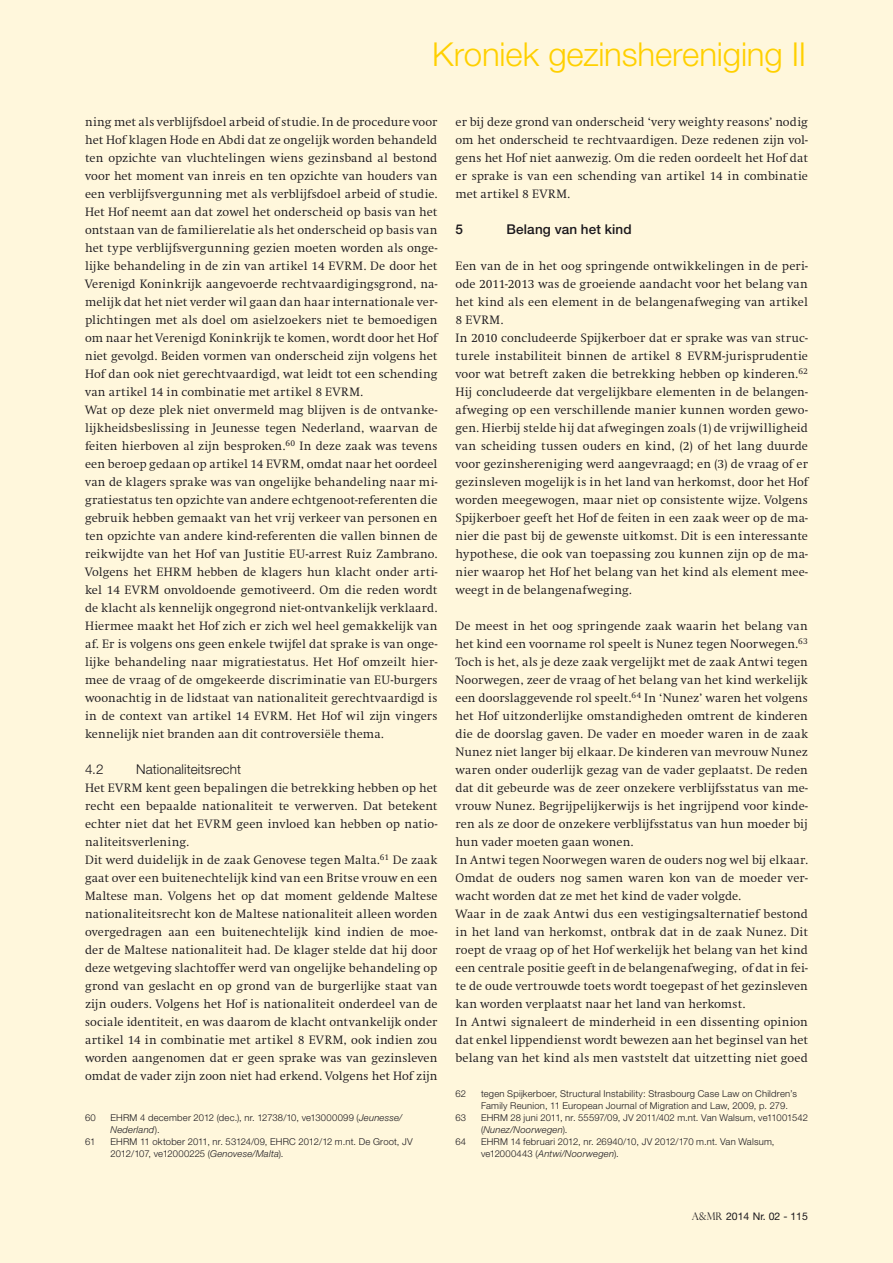
<style>
.page{position:relative;width:893px;height:1263px;background:#fff7dc}
.page>*{position:absolute;margin:0;border:0;box-sizing:border-box;transform-origin:0 0}
.t1{font:300 33px "Helvetica Neue LT Std";letter-spacing:-.005em;color:#ffd000}
.t2{font:300 13.5px "Helvetica Neue LT Std";letter-spacing:.01em;color:#1a171c}
.t3{font:500 13.5px "Helvetica Neue LT Std";letter-spacing:.01em;color:#1a171c}
.t4{font:300 12.6px/18px "Swift EF";letter-spacing:.01em;color:#1a171c}
.t5{font:10.5px "Helvetica Neue LT Std";color:#1a171c}
.t6{font:300 9.45px/12px "Helvetica Neue LT Std";letter-spacing:.02em;color:#1a171c}
.s1{font-style:italic}
.s2{font-family:"Perpetua Titling";font-weight:300}
</style>
<div class="page">
<h1 class="t1" style="left:432px;top:34px;width:375px">Kroniek gezinshereniging II</h1>
<p class="t4" style="left:85px;top:113px;width:354px">ning met als verblijfsdoel arbeid of studie. In de procedure voor het Hof klagen Hode en Abdi dat ze ongelijk worden behandeld ten opzichte van vluchtelingen wiens gezinsband al bestond voor het moment van inreis en ten opzichte van houders van een verblijfsvergunning met als verblijfsdoel arbeid of studie.<br>Het Hof neemt aan dat zowel het onderscheid op basis van het ontstaan van de familierelatie als het onderscheid op basis van het type verblijfsvergunning gezien moeten worden als onge&shy;lijke behandeling in de zin van artikel 14 EVRM. De door het Verenigd Koninkrijk aangevoerde rechtvaardigingsgrond, na&shy;melijk dat het niet verder wil gaan dan haar internationale ver&shy;plichtingen met als doel om asielzoekers niet te bemoedigen om naar het Verenigd Koninkrijk te komen, wordt door het Hof niet gevolgd. Beiden vormen van onderscheid zijn volgens het Hof dan ook niet gerechtvaardigd, wat leidt tot een schending van artikel 14 in combinatie met artikel 8 EVRM.<br>Wat op deze plek niet onvermeld mag blijven is de ontvanke&shy;lijkheidsbeslissing in Jeunesse tegen Nederland, waarvan de feiten hierboven al zijn besproken.<sup>60</sup> In deze zaak was tevens een beroep gedaan op artikel 14 EVRM, omdat naar het oordeel van de klagers sprake was van ongelijke behandeling naar mi&shy;gratiestatus ten opzichte van andere echtgenoot-referenten die gebruik hebben gemaakt van het vrij verkeer van personen en ten opzichte van andere kind-referenten die vallen binnen de reikwijdte van het Hof van Justitie EU-arrest Ruiz Zambrano.<br>Volgens het EHRM hebben de klagers hun klacht onder arti&shy;kel 14 EVRM onvoldoende gemotiveerd. Om die reden wordt de klacht als kennelijk ongegrond niet-ontvankelijk verklaard.<br>Hiermee maakt het Hof zich er zich wel heel gemakkelijk van af. Er is volgens ons geen enkele twijfel dat sprake is van onge&shy;lijke behandeling naar migratiestatus. Het Hof omzeilt hier&shy;mee de vraag of de omgekeerde discriminatie van EU-burgers woonachtig in de lidstaat van nationaliteit gerechtvaardigd is in de context van artikel 14 EVRM. Het Hof wil zijn vingers kennelijk niet branden aan dit controversiële thema.</p>
<p class="t2" style="left:85px;top:761px;width:20px">4.2</p>
<p class="t2" style="left:136px;top:761px;width:107px">Nationaliteitsrecht</p>
<p class="t4" style="left:85px;top:779px;width:354px">Het EVRM kent geen bepalingen die betrekking hebben op het recht een bepaalde nationaliteit te verwerven. Dat betekent echter niet dat het EVRM geen invloed kan hebben op natio&shy;naliteitsverlening.<br>Dit werd duidelijk in de zaak Genovese tegen Malta.<sup>61</sup> De zaak gaat over een buitenechtelijk kind van een Britse vrouw en een Maltese man. Volgens het op dat moment geldende Maltese nationaliteitsrecht kon de Maltese nationaliteit alleen worden overgedragen aan een buitenechtelijk kind indien de moe&shy;der de Maltese nationaliteit had. De klager stelde dat hij door deze wetgeving slachtoffer werd van ongelijke behandeling op grond van geslacht en op grond van de burgerlijke staat van zijn ouders. Volgens het Hof is nationaliteit onderdeel van de sociale identiteit, en was daarom de klacht ontvankelijk onder artikel 14 in combinatie met artikel 8 EVRM, ook indien zou worden aangenomen dat er geen sprake was van gezinsleven omdat de vader zijn zoon niet had erkend. Volgens het Hof zijn</p>
<p class="t6" style="left:85px;top:1111px;width:12px">60</p>
<p class="t6" style="left:111px;top:1111px;width:293px">EHRM 4 december 2012 (dec.), nr. 12738/10, ve13000099 (<span class="s1">Jeunesse/<br>Nederland</span>).</p>
<p class="t6" style="left:85px;top:1135px;width:12px">61</p>
<p class="t6" style="left:111px;top:1135px;width:298px">EH RM 11 oktober 2011, nr. 53124/09, EH RC 2012/12 m.nt. De Groot, JV<br>2012/107, ve12000225 (<span class="s1">Genovese/Malta</span>).</p>
<p class="t4" style="left:455px;top:113px;width:354px;text-align:justify">er bij deze grond van onderscheid ‘very weighty reasons’ nodig om het onderscheid te rechtvaardigen. Deze redenen zijn vol&shy;gens het Hof niet aanwezig. Om die reden oordeelt het Hof dat er sprake is van een schending van artikel 14 in combinatie met artikel 8 EVRM.</p>
<p class="t3" style="left:455px;top:221px;width:9px">5</p>
<p class="t3" style="left:506px;top:221px;width:127px">Belang van het kind</p>
<p class="t4" style="left:455px;top:257px;width:354px">Een van de in het oog springende ontwikkelingen in de peri&shy;ode 2011-2013 was de groeiende aandacht voor het belang van het kind als een element in de belangenafweging van artikel 8 EVRM.<br>In 2010 concludeerde Spijkerboer dat er sprake was van struc&shy;turele instabiliteit binnen de artikel 8 EVRM-jurisprudentie voor wat betreft zaken die betrekking hebben op kinderen.<sup>62<br></sup>Hij concludeerde dat vergelijkbare elementen in de belangen&shy;afweging op een verschillende manier kunnen worden gewo&shy;gen. Hierbij stelde hij dat afwegingen zoals (1) de vrijwilligheid van scheiding tussen ouders en kind, (2) of het lang duurde voor gezinshereniging werd aangevraagd; en (3) de vraag of er gezinsleven mogelijk is in het land van herkomst, door het Hof worden meegewogen, maar niet op consistente wijze. Volgens Spijkerboer geeft het Hof de feiten in een zaak weer op de ma&shy;nier die past bij de gewenste uitkomst. Dit is een interessante hypothese, die ook van toepassing zou kunnen zijn op de ma&shy;nier waarop het Hof het belang van het kind als element mee&shy;weegt in de belangenafweging.</p>
<p class="t4" style="left:455px;top:617px;width:354px">De meest in het oog springende zaak waarin het belang van het kind een voorname rol speelt is Nunez tegen Noorwegen.<sup>63<br></sup>Toch is het, als je deze zaak vergelijkt met de zaak Antwi tegen Noorwegen, zeer de vraag of het belang van het kind werkelijk een doorslaggevende rol speelt.<sup>64</sup> In ‘Nunez’ waren het volgens het Hof uitzonderlijke omstandigheden omtrent de kinderen die de doorslag gaven. De vader en moeder waren in de zaak Nunez niet langer bij elkaar. De kinderen van mevrouw Nunez waren onder ouderlijk gezag van de vader geplaatst. De reden dat dit gebeurde was de zeer onzekere verblijfsstatus van me&shy;vrouw Nunez. Begrijpelijkerwijs is het ingrijpend voor kinde&shy;ren als ze door de onzekere verblijfsstatus van hun moeder bij hun vader moeten gaan wonen.<br>In Antwi tegen Noorwegen waren de ouders nog wel bij elkaar.<br>Omdat de ouders nog samen waren kon van de moeder ver&shy;wacht worden dat ze met het kind de vader volgde.<br>Waar in de zaak Antwi dus een vestigingsalternatief bestond in het land van herkomst, ontbrak dat in de zaak Nunez. Dit roept de vraag op of het Hof werkelijk het belang van het kind een centrale positie geeft in de belangenafweging, of dat in fei&shy;te de oude vertrouwde toets wordt toegepast of het gezinsleven kan worden verplaatst naar het land van herkomst.<br>In Antwi signaleert de minderheid in een dissenting opinion dat enkel lippendienst wordt bewezen aan het beginsel van het belang van het kind als men vaststelt dat uitzetting niet goed</p>
<p class="t6" style="left:455px;top:1087px;width:12px">62</p>
<p class="t6" style="left:481px;top:1087px;width:317px">tegen Spijkerboer, Structural Instability: Strasbourg Case Law on Children’s<br>Family Reunion, 11 European Journal of Migration and Law, 2009, p. 279.</p>
<p class="t6" style="left:455px;top:1111px;width:12px">63</p>
<p class="t6" style="left:481px;top:1111px;width:328px">EH RM 28 juni 2011, nr. 55597/09, JV 2011/402 m.nt. Van Walsum, ve11001542 (<span class="s1">Nunez/Noorwegen</span>).</p>
<p class="t6" style="left:455px;top:1135px;width:12px">64</p>
<p class="t6" style="left:481px;top:1135px;width:295px">EH RM 14 februari 2012, nr. 26940/10, JV 2012/170 m.nt. Van Walsum, ve12000443 (<span class="s1">Antwi/Noorwegen</span>).</p>
<p class="t5" style="left:692px;top:1209px;width:118px"><span class="s2">A&amp;MR</span> 2014 Nr. 02 - 115</p>
</div>
